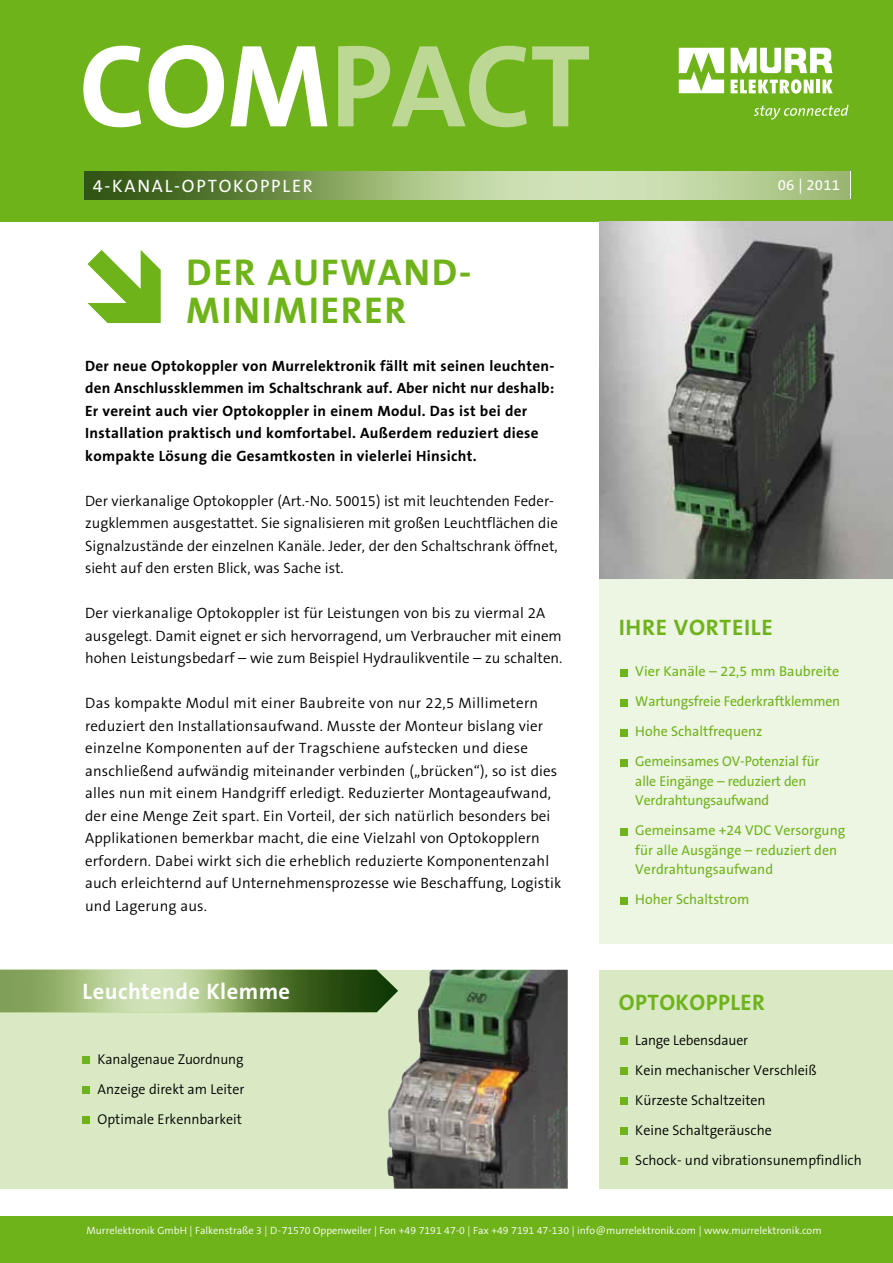
<style>
.page{position:relative;width:893px;height:1263px;background:#fff}
.page>*{position:absolute;margin:0;border:0;box-sizing:border-box;transform-origin:0 0}
.t1{font:700 118.35px "The Sans B7";letter-spacing:-.01em;color:#bcd894}
.t2{font:700 37.5px/37.5px "The Sans B7";letter-spacing:.04em;color:#6fb31b}
.t3{font:700 22.5px "The Sans B7";letter-spacing:.03em;color:#6fb31b}
.t4{font:700 22.5px "The Sans B7";letter-spacing:.02em;color:#fff}
.t5{font:18px "The Sans B5 Plain";letter-spacing:.1em;color:#fff}
.t6{font:300 15px/22.5px "The Sans B4";letter-spacing:.01em;color:#000}
.t7{font:700 15px/22.5px "The Sans B7";letter-spacing:.02em;color:#000}
.t8{font:15px "The Sans B5 Plain";letter-spacing:.01em;color:#fff}
.t9{font:14.25px/30px "The Sans B5 Plain";color:#6fb31b}
.t10{font:300 14.25px/30px "The Sans B4";color:#000;text-align:justify}
.t11{font:300 10.5px "The Sans B4";color:#fff}
.s1{color:#fff}
</style>
<div class="page">
<div style="left:600px;top:578px;width:293px;height:366px;background:#edf5e3"></div>
<div style="left:600px;top:970px;width:293px;height:218px;background:#d8e9c3"></div>
<div style="left:0;top:970px;width:568px;height:218px;background:#d8e9c3"></div>
<div style="left:0;top:1216px;width:893px;height:47px;background:#6fb31b"></div>
<div style="left:0;top:0;width:893px;height:221px;background:#6fb31b"></div>
<img style="left:85px;top:172px;width:765px;height:27px">
<svg style="left:679px;top:48px;width:45px;height:45px"></svg>
<svg style="left:731px;top:79px;width:83px;height:15px"></svg>
<hr style="left:816px;top:80px;width:4px;height:13px;background:#fff">
<svg style="left:822px;top:80px;width:11px;height:13px"></svg>
<svg style="left:731px;top:48px;width:102px;height:25px"></svg>
<svg style="left:754px;top:105px;width:95px;height:15px"></svg>
<div style="left:620px;top:669px;width:8px;height:7px;background:#6fb31b"></div>
<div style="left:620px;top:699px;width:8px;height:7px;background:#6fb31b"></div>
<div style="left:620px;top:729px;width:8px;height:7px;background:#6fb31b"></div>
<div style="left:620px;top:759px;width:8px;height:7px;background:#6fb31b"></div>
<div style="left:620px;top:828px;width:8px;height:7px;background:#6fb31b"></div>
<div style="left:620px;top:897px;width:8px;height:7px;background:#6fb31b"></div>
<svg style="left:87px;top:250px;width:74px;height:73px"></svg>
<div style="left:83px;top:1056px;width:7px;height:8px;background:#6fb31b"></div>
<div style="left:83px;top:1086px;width:7px;height:8px;background:#6fb31b"></div>
<div style="left:83px;top:1116px;width:7px;height:8px;background:#6fb31b"></div>
<div style="left:620px;top:1037px;width:8px;height:8px;background:#6fb31b"></div>
<div style="left:620px;top:1067px;width:8px;height:8px;background:#6fb31b"></div>
<div style="left:620px;top:1097px;width:8px;height:8px;background:#6fb31b"></div>
<div style="left:620px;top:1127px;width:8px;height:8px;background:#6fb31b"></div>
<div style="left:620px;top:1157px;width:8px;height:8px;background:#6fb31b"></div>
<img style="left:600px;top:221px;width:293px;height:357px">
<img style="left:387px;top:970px;width:181px;height:218px">
<img style="left:0;top:970px;width:398px;height:42px">
<h1 class="t1" style="left:79px;top:23px;width:513px"><span class="s1">COM</span>PACT</h1>
<p class="t5" style="left:93px;top:176px;width:222px">4-kanal-optokoppler</p>
<h2 class="t2" style="left:186px;top:255px;width:287px;text-indent:81px">aufwand&shy;minimierer</h2>
<h2 class="t2" style="left:186px;top:255px;width:23px">der</h2>
<p class="t7" style="left:85px;top:355px;width:471px">Der neue Optokoppler von Murrelektronik fällt mit seinen leuchten&shy;den Anschlussklemmen im Schaltschrank auf. Aber nicht nur deshalb:<br>Er vereint auch vier Optokoppler in einem Modul. Das ist bei der Installation praktisch und komfortabel. Außerdem reduziert diese kompakte Lösung die Gesamtkosten in vielerlei Hinsicht.</p>
<p class="t6" style="left:85px;top:490px;width:474px">Der vierkanalige Optokoppler (Art.-No. 50015) ist mit leuchtenden Feder&shy;zugklemmen ausgestattet. Sie signalisieren mit großen Leuchtflächen die Signalzustände der einzelnen Kanäle. Jeder, der den Schaltschrank öffnet, sieht auf den ersten Blick, was Sache ist.</p>
<p class="t6" style="left:85px;top:602px;width:479px">Der vierkanalige Optokoppler ist für Leistungen von bis zu viermal 2A ausgelegt. Damit eignet er sich hervorragend, um Verbraucher mit einem hohen Leistungsbedarf – wie zum Beispiel Hydraulikventile – zu schalten.</p>
<p class="t6" style="left:85px;top:692px;width:478px">Das kompakte Modul mit einer Baubreite von nur 22,5 Millimetern reduziert den Installationsaufwand. Musste der Monteur bislang vier einzelne Komponenten auf der Tragschiene aufstecken und diese anschließend aufwändig miteinander verbinden („brücken“), so ist dies alles nun mit einem Handgriff erledigt. Reduzierter Montageaufwand, der eine Menge Zeit spart. Ein Vorteil, der sich natürlich besonders bei Applikationen bemerkbar macht, die eine Vielzahl von Optokopplern erfordern. Dabei wirkt sich die erheblich reduzierte Komponentenzahl auch erleichternd auf Unternehmensprozesse wie Beschaffung, Logistik und Lagerung aus.</p>
<h3 class="t4" style="left:83px;top:979px;width:209px">Leuchtende Klemme</h3>
<p class="t10" style="left:98px;top:1045px;width:148px">Kanalgenaue Zuordnung Anzeige direkt am Leiter Optimale Erkennbarkeit</p>
<p class="t8" style="left:778px;top:177px;width:64px">06 | 2011</p>
<h3 class="t3" style="left:619px;top:615px;width:155px">IHRE VORTEILE</h3>
<p class="t9" style="left:635px;top:657px;width:206px">Vier Kanäle – 22,5 mm Baubreite<br>Wartungsfreie Federkraftklemmen<br>Hohe Schaltfrequenz<br>Gemeinsames OV-Potenzial für</p>
<p class="t9" style="left:635px;top:772px;width:173px;line-height:19.5px">alle Eingänge – reduziert den<br>Verdrahtungsaufwand</p>
<p class="t9" style="left:635px;top:821px;width:211px;line-height:19.5px">Gemeinsame +24 VDC Versorgung für alle Ausgänge – reduziert den<br>Verdrahtungsaufwand</p>
<p class="t9" style="left:635px;top:885px;width:115px">Hoher Schaltstrom</p>
<h3 class="t3" style="left:619px;top:990px;width:85px">Optokoppler</h3>
<p class="t10" style="left:635px;top:1026px;width:228px;text-align:left">Lange Lebensdauer<br>Kein mechanischer Verschleiß<br>Kürzeste Schaltzeiten<br>Keine Schaltgeräusche<br>Schock- und vibrationsunempfindlich</p>
<p class="t11" style="left:87px;top:1224px;width:736px">Murrelektronik GmbH | Falkenstraße 3 | D-71570 Oppenweiler | Fon +49 7191 47-0 | Fax +49 7191 47-130 | info@murrelektronik.com | www.murrelektronik.com</p>
</div>
